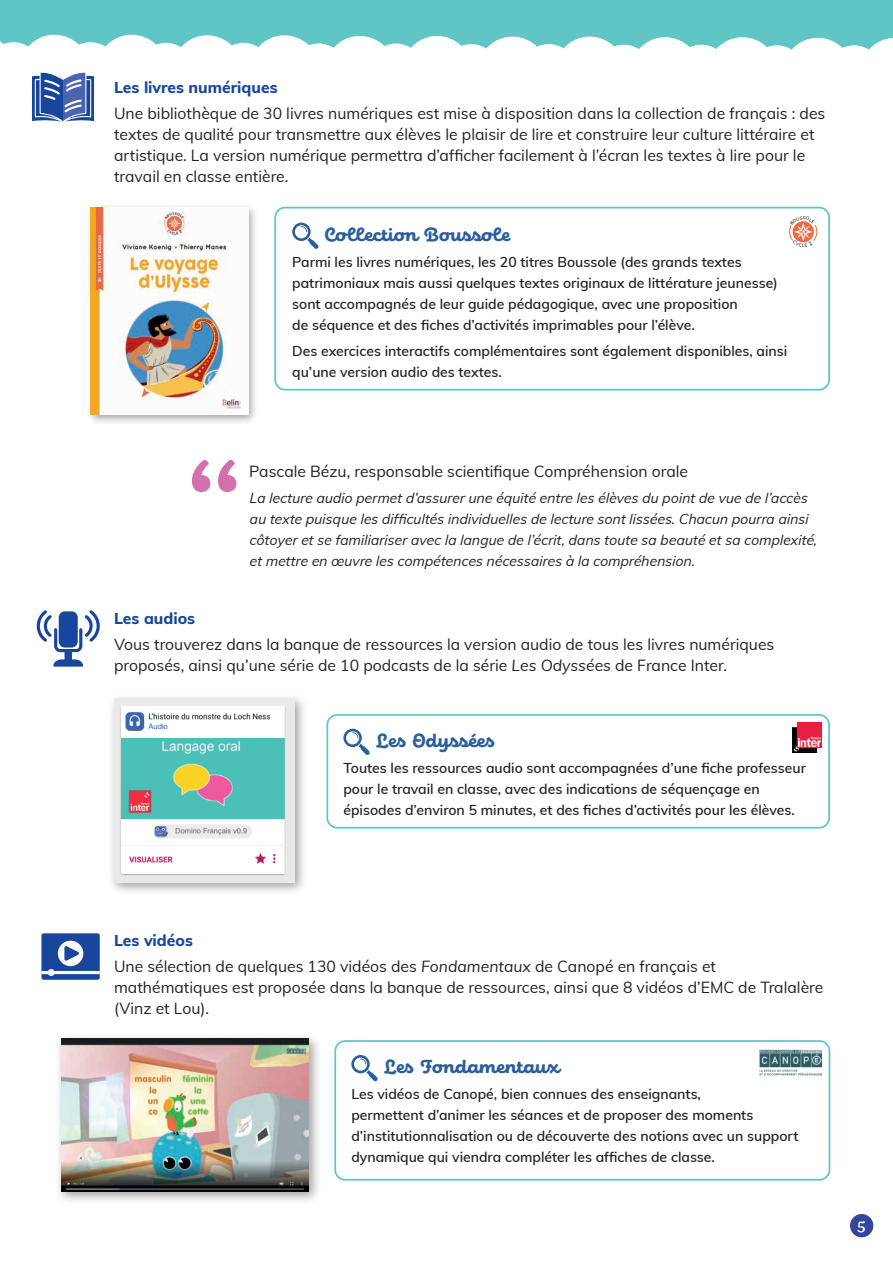
<style>
.page{position:relative;width:893px;height:1265px;background:#fff}
.page>*{position:absolute;margin:0;border:0;box-sizing:border-box;transform-origin:0 0}
.t1{font:166.25px "Eldwin Script";color:#d471ad}
.t2{font:800 19.25px "Eldwin Script";color:#2a5e9e}
.t3{font:15.75px/21px "Muli";color:#231f20}
.t4{font:800 15.75px "Muli";color:#18469d}
.t5{font:600 14px/21px "Muli";color:#231f20}
.t6{font:italic 14px/21px "Muli";color:#231f20}
.t7{font:14px "Decoy";color:#fff}
.t8{font:500 4.73px "Quicksand";color:#231f20}
.s1{font-style:italic}
.s2{font-weight:800;color:#18469d}
</style>
<div class="page">
<div style="left:274px;top:207px;width:556px;height:184px;border:2px solid #60c6c5;border-radius:10px"></div>
<div style="left:326px;top:714px;width:504px;height:115px;border:2px solid #60c6c5;border-radius:10px"></div>
<div style="left:334px;top:1040px;width:496px;height:141px;border:2px solid #60c6c5;border-radius:10px"></div>
<svg style="left:292px;top:223px;width:27px;height:26px"></svg>
<svg style="left:343px;top:729px;width:27px;height:26px"></svg>
<svg style="left:351px;top:1055px;width:27px;height:26px"></svg>
<div style="left:86px;top:203px;width:172px;height:222px;background:#231f20;opacity:.41"></div>
<img style="left:91px;top:207px;width:157px;height:207px">
<div style="left:108px;top:693px;width:200px;height:202px;background:#231f20;opacity:.41"></div>
<img style="left:114px;top:699px;width:181px;height:184px">
<div style="left:55px;top:1032px;width:267px;height:172px;background:#231f20;opacity:.41"></div>
<img style="left:61px;top:1038px;width:248px;height:153px">
<svg style="left:32px;top:73px;width:62px;height:48px;background:#5a78b8"></svg>
<svg style="left:37px;top:610px;width:63px;height:57px"></svg>
<div style="left:41px;top:933px;width:59px;height:47px;background:#18469d;border-radius:2px"></div>
<div style="left:58px;top:941px;width:25px;height:25px;background:#fff;border-radius:50%"></div>
<svg style="left:64px;top:946px;width:15px;height:15px"></svg>
<svg style="left:41px;top:969px;width:59px;height:7px"></svg>
<img style="left:792px;top:723px;width:30px;height:29px">
<img style="left:760px;top:1049px;width:62px;height:27px">
<div style="left:850px;top:1214px;width:23px;height:23px;background:#33459d;border-radius:50%"></div>
<svg style="left:0;top:0;width:893px;height:73px;fill:#60c6c5"></svg>
<svg style="left:789px;top:221px;width:28px;height:22px"></svg>
<p class="t4" style="left:114px;top:75px;width:165px">Les livres numériques</p>
<p class="t3" style="left:114px;top:102px;width:713px">Une bibliothèque de 30 livres numériques est mise à disposition dans la collection de français : des textes de qualité pour transmettre aux élèves le plaisir de lire et construire leur culture littéraire et artistique. La version numérique permettra d’afficher facilement à l’écran les textes à lire pour le travail en classe entière.</p>
<h2 class="t2" style="left:325px;top:223px;width:187px">Collection Boussole</h2>
<p class="t5" style="left:292px;top:251px;width:487px">Parmi les livres numériques, les 20 titres Boussole (des grands textes patrimoniaux mais aussi quelques textes originaux de littérature jeunesse) sont accompagnés de leur guide pédagogique, avec une proposition<br>de séquence et des fiches d’activités imprimables pour l’élève.</p>
<p class="t5" style="left:292px;top:340px;width:496px">Des exercices interactifs complémentaires sont également disponibles, ainsi qu’une version audio des textes.</p>
<p class="t8" style="left:802px;top:242px;width:4px">L</p>
<h1 class="t1" style="left:179px;top:428px;width:72px">“</h1>
<p class="t3" style="left:249px;top:460px;width:440px">Pascale Bézu, responsable scientifique Compréhension orale</p>
<p class="t6" style="left:249px;top:487px;width:572px">La lecture audio permet d’assurer une équité entre les élèves du point de vue de l’accès au texte puisque les difficultés individuelles de lecture sont lissées. Chacun pourra ainsi côtoyer et se familiariser avec la langue de l’écrit, dans toute sa beauté et sa complexité, et mettre en œuvre les compétences nécessaires à la compréhension.</p>
<p class="t4" style="left:114px;top:607px;width:83px">Les audios</p>
<p class="t3" style="left:114px;top:633px;width:662px">Vous trouverez dans la banque de ressources la version audio de tous les livres numériques proposés, ainsi qu’une série de 10 podcasts de la série <span class="s1">Les Odyssées</span> de France Inter.</p>
<h2 class="t2" style="left:376px;top:730px;width:120px">Les Odyssées</h2>
<p class="t5" style="left:343px;top:757px;width:464px">Toutes les ressources audio sont accompagnées d’une fiche professeur pour le travail en classe, avec des indications de séquençage en épisodes d’environ 5 minutes, et des fiches d’activités pour les élèves.</p>
<p class="t3" style="left:114px;top:927px;width:603px;line-height:25.9px"><span class="s2">Les vidéos<br></span>Une sélection de quelques 130 vidéos des <span class="s1">Fondamentaux</span> de Canopé en français et</p>
<p class="t3" style="left:114px;top:976px;width:711px">mathématiques est proposée dans la banque de ressources, ainsi que 8 vidéos d’EMC de Tralalère (Vinz et Lou).</p>
<h2 class="t2" style="left:384px;top:1056px;width:177px">Les Fondamentaux</h2>
<p class="t5" style="left:351px;top:1083px;width:449px">Les vidéos de Canopé, bien connues des enseignants,<br>permettent d’animer les séances et de proposer des moments d’institutionnalisation ou de découverte des notions avec un support dynamique qui viendra compléter les affiches de classe.</p>
<p class="t7" style="left:857px;top:1214px;width:9px">5</p>
</div>
